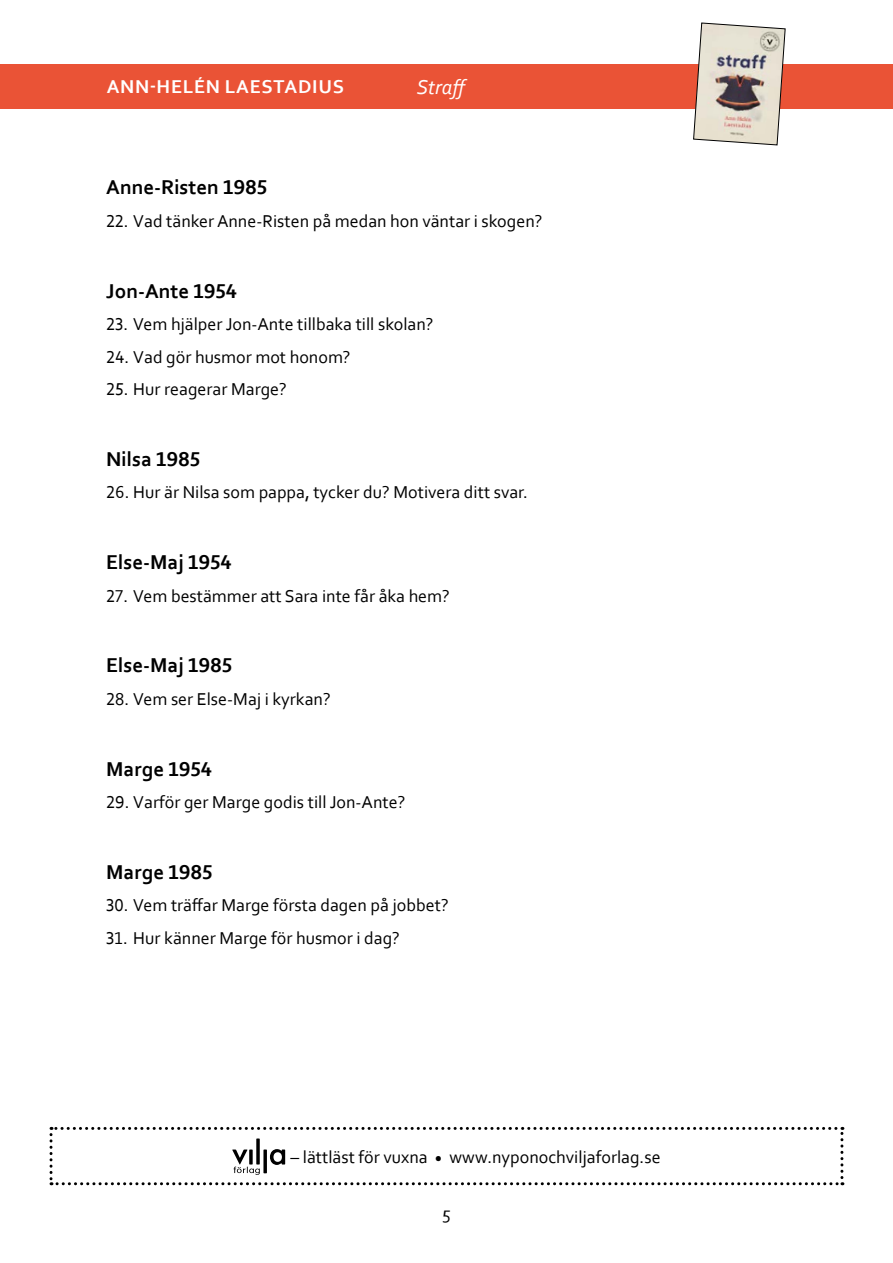
<style>
.page{position:relative;width:893px;height:1263px;background:#fff}
.page>*{position:absolute;margin:0;border:0;box-sizing:border-box;transform-origin:0 0}
.t1{font:700 21px "Corbel";color:#000}
.t2{font:italic 21px "Corbel";color:#fff}
.t3{font:700 19.5px "Corbel";letter-spacing:.04em;color:#fff}
.t4{font:18px "Corbel";color:#000}
</style>
<div class="page">
<div style="left:0;top:64px;width:893px;height:44px;background:#ea5336"></div>
<img style="left:693px;top:23px;width:92px;height:122px">
<svg style="left:50px;top:1127px;width:793px;height:58px"></svg>
<p class="t3" style="left:107px;top:75px;width:239px">ANN-HELÉN LAESTADIUS</p>
<p class="t2" style="left:417px;top:74px;width:55px">Straff</p>
<p class="t1" style="left:106px;top:174px;width:162px">Anne-Risten 1985</p>
<p class="t4" style="left:106px;top:210px;width:438px">22. Vad tänker Anne-Risten på medan hon väntar i skogen?</p>
<p class="t1" style="left:106px;top:277px;width:132px">Jon-Ante 1954</p>
<p class="t4" style="left:106px;top:313px;width:329px">23. Vem hjälper Jon-Ante tillbaka till skolan?</p>
<p class="t4" style="left:106px;top:345px;width:246px">24. Vad gör husmor mot honom?</p>
<p class="t4" style="left:106px;top:378px;width:182px">25. Hur reagerar Marge?</p>
<p class="t1" style="left:106px;top:446px;width:95px">Nilsa 1985</p>
<p class="t4" style="left:106px;top:481px;width:423px">26. Hur är Nilsa som pappa, tycker du? Motivera ditt svar.</p>
<p class="t1" style="left:106px;top:549px;width:127px">Else-Maj 1954</p>
<p class="t4" style="left:106px;top:584px;width:345px">27. Vem bestämmer att Sara inte får åka hem?</p>
<p class="t1" style="left:106px;top:652px;width:127px">Else-Maj 1985</p>
<p class="t4" style="left:106px;top:688px;width:226px">28. Vem ser Else-Maj i kyrkan?</p>
<p class="t1" style="left:106px;top:756px;width:107px">Marge 1954</p>
<p class="t4" style="left:106px;top:791px;width:301px">29. Varför ger Marge godis till Jon-Ante?</p>
<p class="t1" style="left:106px;top:859px;width:108px">Marge 1985</p>
<p class="t4" style="left:106px;top:894px;width:344px">30. Vem träffar Marge första dagen på jobbet?</p>
<p class="t4" style="left:106px;top:927px;width:295px">31. Hur känner Marge för husmor i dag?</p>
<p class="t4" style="left:291px;top:1146px;width:372px">– lättläst för vuxna <sub>•</sub> www.nyponochviljaforlag.se</p>
<p class="t4" style="left:442px;top:1202px;width:10px">5</p>
</div>
